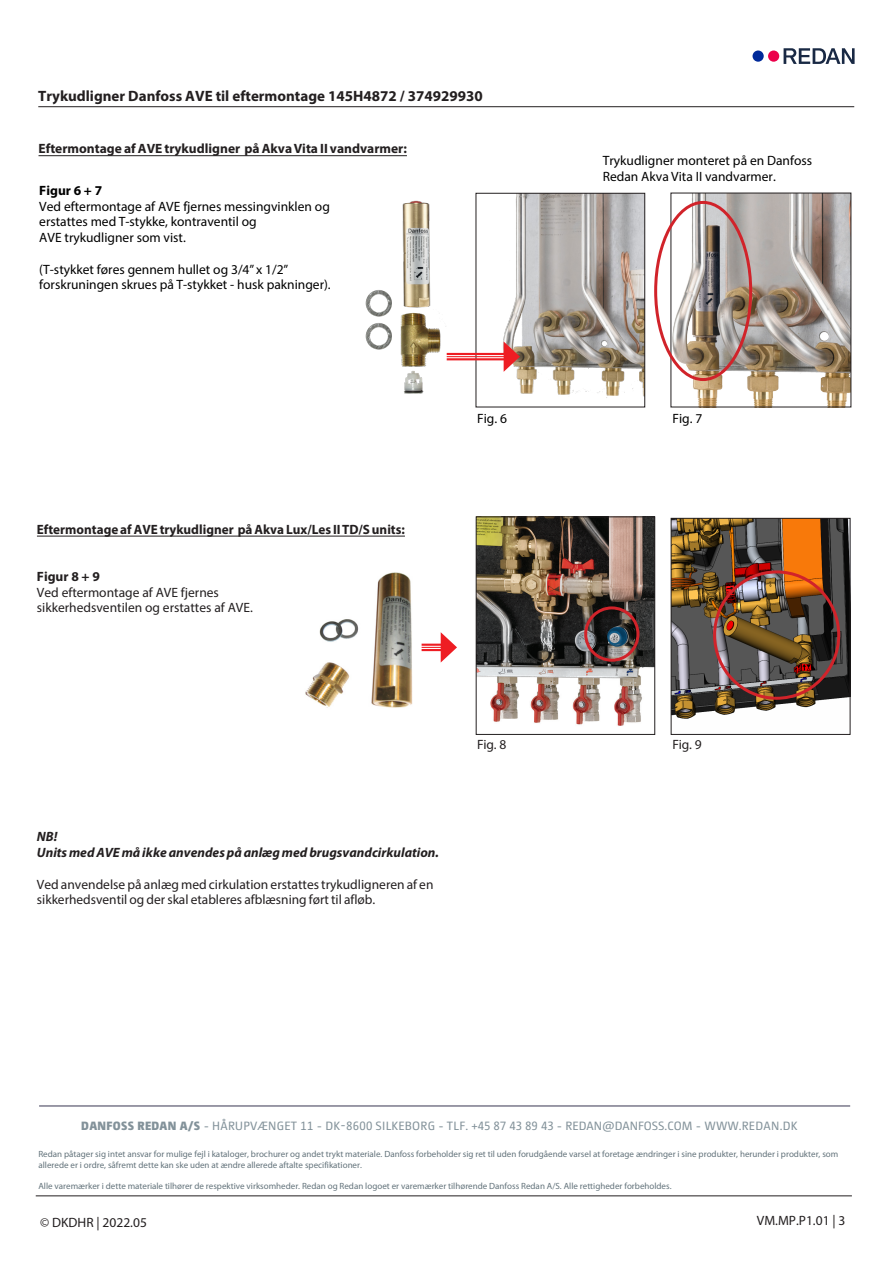
<style>
.page{position:relative;width:893px;height:1263px;background:#fff}
.page>*{position:absolute;margin:0;border:0;box-sizing:border-box;transform-origin:0 0}
.t1{font:700 15px "Myriad Pro";color:#231f20}
.t2{font:13.5px/15.8px "Myriad Pro";color:#000}
.t3{font:13.5px/15.8px "Myriad Pro";color:#231f20}
.t4{font:700 13.5px "Myriad Pro";color:#231f20}
.t5{font:italic 700 13.5px/15.8px "Myriad Pro";color:#231f20}
.t6{font:700 13.5px "Myriad Pro";color:#000}
.t7{font:12px "Camingo Dos Pro";letter-spacing:.025em;color:#83929a}
.t8{font:9px/10.4px "Myriad Pro";color:#63737b}
.s1{font-weight:900}
</style>
<div class="page">
<img style="left:478px;top:519px;width:175px;height:207px">
<div style="left:476px;top:517px;width:179px;height:218px;border:1px solid #231f20"></div>
<img style="left:673px;top:520px;width:175px;height:199px">
<div style="left:671px;top:518px;width:179px;height:217px;border:1px solid #231f20"></div>
<div style="left:584px;top:606px;width:55px;height:56px;border:3px solid #d1232a;border-radius:50%"></div>
<div style="left:713px;top:570px;width:127px;height:130px;border:3px solid #d1232a;border-radius:50%"></div>
<hr style="left:39px;top:155px;width:368px;height:1px;background:#231f20">
<hr style="left:37px;top:536px;width:368px;height:1px;background:#231f20">
<img style="left:673px;top:195px;width:176px;height:210px">
<img style="left:478px;top:195px;width:165px;height:203px">
<div style="left:476px;top:193px;width:169px;height:214px;border:1px solid #231f20"></div>
<hr style="left:447px;top:358px;width:63px;height:2px;background:#ee1d23">
<hr style="left:447px;top:356px;width:63px;height:1px;background:#ee1d23">
<hr style="left:447px;top:353px;width:63px;height:2px;background:#ee1d23">
<svg style="left:504px;top:341px;width:16px;height:31px"></svg>
<img style="left:365px;top:290px;width:27px;height:27px">
<img style="left:402px;top:200px;width:29px;height:108px">
<img style="left:400px;top:313px;width:46px;height:81px">
<img style="left:365px;top:323px;width:27px;height:27px">
<div style="left:654px;top:201px;width:98px;height:180px;border:3px solid #d1232a;border-radius:50%"></div>
<svg style="left:422px;top:632px;width:35px;height:30px"></svg>
<img style="left:305px;top:572px;width:108px;height:136px">
<hr style="left:38px;top:106px;width:816px;height:1px;background:#231f20">
<div style="left:768px;top:51px;width:11px;height:11px;background:#ec004b;border-radius:50%"></div>
<div style="left:752px;top:51px;width:12px;height:11px;background:#002a9a;border-radius:50%"></div>
<svg style="left:784px;top:48px;width:71px;height:16px"></svg>
<hr style="left:39px;top:1105px;width:811px;height:1px;background:#302e4a">
<hr style="left:36px;top:1195px;width:816px;height:1px;background:#231f20">
<h1 class="t1" style="left:38px;top:86px;width:446px">Trykudligner Danfoss AVE til eftermontage 145H4872 / 374929930</h1>
<h2 class="t4" style="left:39px;top:140px;width:370px">Eftermontage af AVE trykudligner på Akva Vita II vandvarmer:</h2>
<h2 class="t6" style="left:39px;top:182px;width:64px">Figur 6 + 7</h2>
<h2 class="t2" style="left:39px;top:198px;width:292px">Ved eftermontage af AVE fjernes messingvinklen og erstattes med T-stykke, kontraventil og<br>AVE trykudligner som vist.</h2>
<h2 class="t2" style="left:39px;top:261px;width:293px">(T-stykket føres gennem hullet og 3/4” x 1/2” forskruningen skrues på T-stykket - husk pakninger).</h2>
<h2 class="t2" style="left:603px;top:153px;width:211px">Trykudligner monteret på en Danfoss<br>Redan Akva Vita II vandvarmer.</h2>
<h2 class="t4" style="left:37px;top:520px;width:369px">Eftermontage af AVE trykudligner på Akva Lux/Les II TD/S units:</h2>
<h2 class="t4" style="left:37px;top:567px;width:64px">Figur 8 + 9</h2>
<h2 class="t3" style="left:37px;top:584px;width:218px">Ved eftermontage af AVE fjernes sikkerhedsventilen og erstattes af AVE.</h2>
<h2 class="t2" style="left:477px;top:411px;width:31px">Fig. 6</h2>
<h2 class="t2" style="left:672px;top:411px;width:31px">Fig. 7</h2>
<h2 class="t5" style="left:37px;top:829px;width:404px">NB!<br>Units med AVE må ikke anvendes på anlæg med brugsvandcirkulation.</h2>
<h2 class="t3" style="left:37px;top:876px;width:398px">Ved anvendelse på anlæg med cirkulation erstattes trykudligneren af en sikkerhedsventil og der skal etableres afblæsning ført til afløb.</h2>
<h2 class="t3" style="left:477px;top:736px;width:31px">Fig. 8</h2>
<h2 class="t3" style="left:672px;top:736px;width:31px">Fig. 9</h2>
<h3 class="t7" style="left:81px;top:1119px;width:718px"><span class="s1">DANFOSS REDAN A/S</span> - HÅRUPVÆNGET 11 - DK-8600 SILKEBORG - TLF. +45 87 43 89 43 - REDAN@DANFOSS.COM - WWW.REDAN.DK</h3>
<p class="t8" style="left:38px;top:1149px;width:801px">Redan påtager sig intet ansvar for mulige fejl i kataloger, brochurer og andet trykt materiale. Danfoss forbeholder sig ret til uden forudgående varsel at foretage ændringer i sine produkter, herunder i produkter, som allerede er i ordre, såfremt dette kan ske uden at ændre allerede aftalte specifikationer.</p>
<p class="t8" style="left:38px;top:1181px;width:635px">Alle varemærker i dette materiale tilhører de respektive virksomheder. Redan og Redan logoet er varemærker tilhørende Danfoss Redan A/S. Alle rettigheder forbeholdes.</p>
<h2 class="t3" style="left:40px;top:1215px;width:108px">© DKDHR | 2022.05</h2>
<h2 class="t3" style="left:757px;top:1212px;width:90px">VM.MP.P1.01 | 3</h2>
</div>
